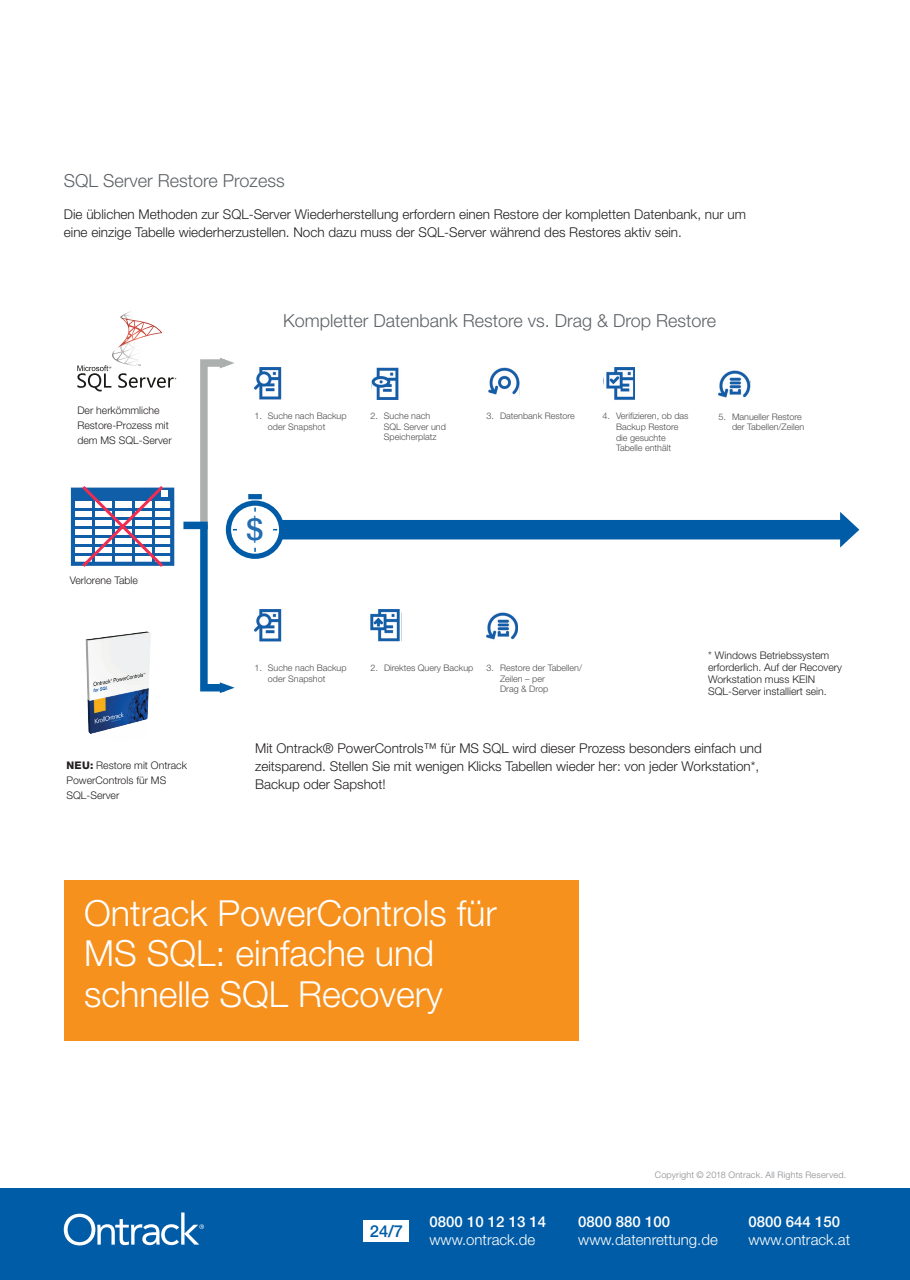
<style>
.page{position:relative;width:910px;height:1280px;background:#fff}
.page>*{position:absolute;margin:0;border:0;box-sizing:border-box;transform-origin:0 0}
.t1{font:300 36px/40.5px "Helvetica Neue LT Std";color:#fff}
.t2{font:500 30px "Helvetica Neue LT Std";color:#236cb1}
.t3{font:300 18px "Helvetica Neue LT Std";color:#5e6367}
.t4{font:500 16.5px "Helvetica Neue LT Std";color:#015ca7}
.t5{font:300 15px "Helvetica Neue LT Std";color:#fff}
.t6{font:500 15px "Helvetica Neue LT Std";color:#fff}
.t7{font:300 13.5px/18px "Helvetica Neue LT Std";color:#231f20}
.t8{font:300 10.5px/15px "Helvetica Neue LT Std";color:#231f20}
.t9{font:300 9px/10.5px "Helvetica Neue LT Std";color:#4b4c4d}
.t10{font:300 9px "Helvetica Neue LT Std";letter-spacing:.025em;color:#868a8e}
.s1{font-weight:800}
</style>
<div class="page">
<div style="left:0;top:1188px;width:910px;height:92px;background:#015ca7"></div>
<svg style="left:64px;top:1212px;width:140px;height:33px"></svg>
<div style="left:363px;top:1220px;width:46px;height:21px;background:#fff"></div>
<div style="left:64px;top:880px;width:515px;height:160px;background:#f6911e"></div>
<div style="left:267px;top:520px;width:581px;height:19px;background:#015ca7"></div>
<svg style="left:840px;top:512px;width:19px;height:36px"></svg>
<img style="left:254px;top:368px;width:28px;height:31px">
<img style="left:371px;top:368px;width:28px;height:31px">
<img style="left:488px;top:368px;width:31px;height:27px">
<img style="left:606px;top:368px;width:29px;height:32px">
<img style="left:719px;top:370px;width:31px;height:28px">
<img style="left:487px;top:612px;width:31px;height:28px">
<img style="left:254px;top:610px;width:28px;height:31px">
<img style="left:370px;top:610px;width:30px;height:32px">
<div style="left:183px;top:522px;width:25px;height:7px;background:#015ca7"></div>
<svg style="left:196px;top:358px;width:39px;height:334px"></svg>
<svg style="left:228px;top:503px;width:54px;height:53px"></svg>
<div style="left:226px;top:500px;width:58px;height:59px;border:5px solid #015ca7;border-radius:50%"></div>
<div style="left:248px;top:494px;width:14px;height:5px;background:#015ca7"></div>
<hr style="left:254px;top:507px;width:2px;height:45px;background:#015ca7">
<hr style="left:233px;top:529px;width:44px;height:1px;background:#015ca7">
<div style="left:237px;top:512px;width:36px;height:36px;background:#fff;border-radius:50%"></div>
<img style="left:85px;top:580px;width:139px;height:154px">
<svg style="left:71px;top:486px;width:103px;height:81px"></svg>
<svg style="left:77px;top:311px;width:99px;height:80px"></svg>
<h3 class="t3" style="left:64px;top:170px;width:222px">SQL Server Restore Prozess</h3>
<p class="t7" style="left:64px;top:205px;width:683px">Die üblichen Methoden zur SQL-Server Wiederherstellung erfordern einen Restore der kompletten Datenbank, nur um eine einzige Tabelle wiederherzustellen. Noch dazu muss der SQL-Server während des Restores aktiv sein.</p>
<p class="t8" style="left:77px;top:403px;width:96px">Der herkömmliche<br>Restore-Prozess mit dem MS SQL-Server</p>
<p class="t8" style="left:70px;top:572px;width:70px">Verlorene Table</p>
<p class="t8" style="left:66px;top:757px;width:122px"><span class="s1">NEU:</span> Restore mit Ontrack<br>PowerControls für MS<br>SQL-Server</p>
<h3 class="t3" style="left:283px;top:309px;width:435px">Kompletter Datenbank Restore vs. Drag &amp; Drop Restore</h3>
<p class="t9" style="left:268px;top:411px;width:80px;text-indent:-14px">1. Suche nach Backup oder Snapshot</p>
<p class="t9" style="left:384px;top:411px;width:63px;text-indent:-14px">2. Suche nach<br>SQL Server und<br>Speicherplatz</p>
<p class="t9" style="left:486px;top:411px;width:90px">3. Datenbank Restore</p>
<p class="t9" style="left:616px;top:411px;width:74px;text-indent:-14px">4. Verifizieren, ob das<br>Backup Restore die gesuchte<br>Tabelle enthält</p>
<p class="t9" style="left:718px;top:411px;width:87px;text-align:right">5. Manueller Restore der Tabellen/Zeilen</p>
<h2 class="t2" style="left:246px;top:512px;width:18px">$</h2>
<p class="t9" style="left:268px;top:662px;width:80px;text-indent:-14px">1. Suche nach Backup oder Snapshot</p>
<p class="t9" style="left:370px;top:662px;width:104px">2. Direktes Query Backup</p>
<p class="t9" style="left:500px;top:662px;width:84px;text-indent:-14px">3. Restore der Tabellen/<br>Zeilen – per<br>Drag &amp; Drop</p>
<p class="t8" style="left:708px;top:649px;width:135px;line-height:12px">* Windows Betriebssystem erforderlich. Auf der Recovery<br>Workstation muss KEIN<br>SQL-Server installiert sein.</p>
<p class="t7" style="left:255px;top:739px;width:508px">Mit Ontrack® PowerControls™ für MS SQL wird dieser Prozess besonders einfach und zeitsparend. Stellen Sie mit wenigen Klicks Tabellen wieder her: von jeder Workstation*,<br>Backup oder Sapshot!</p>
<h1 class="t1" style="left:84px;top:892px;width:414px">Ontrack PowerControls für<br>MS SQL: einfache und schnelle SQL Recovery</h1>
<p class="t4" style="left:370px;top:1221px;width:35px">24/7</p>
<p class="t6" style="left:429px;top:1213px;width:118px">0800 10 12 13 14</p>
<p class="t5" style="left:429px;top:1230px;width:107px">www.ontrack.de</p>
<p class="t10" style="left:655px;top:1169px;width:193px">Copyright © 2018 Ontrack. All Rights Reserved.</p>
<p class="t6" style="left:578px;top:1213px;width:93px">0800 880 100</p>
<p class="t5" style="left:578px;top:1230px;width:141px">www.datenrettung.de</p>
<p class="t6" style="left:748px;top:1213px;width:93px">0800 644 150</p>
<p class="t5" style="left:748px;top:1230px;width:103px">www.ontrack.at</p>
</div>
